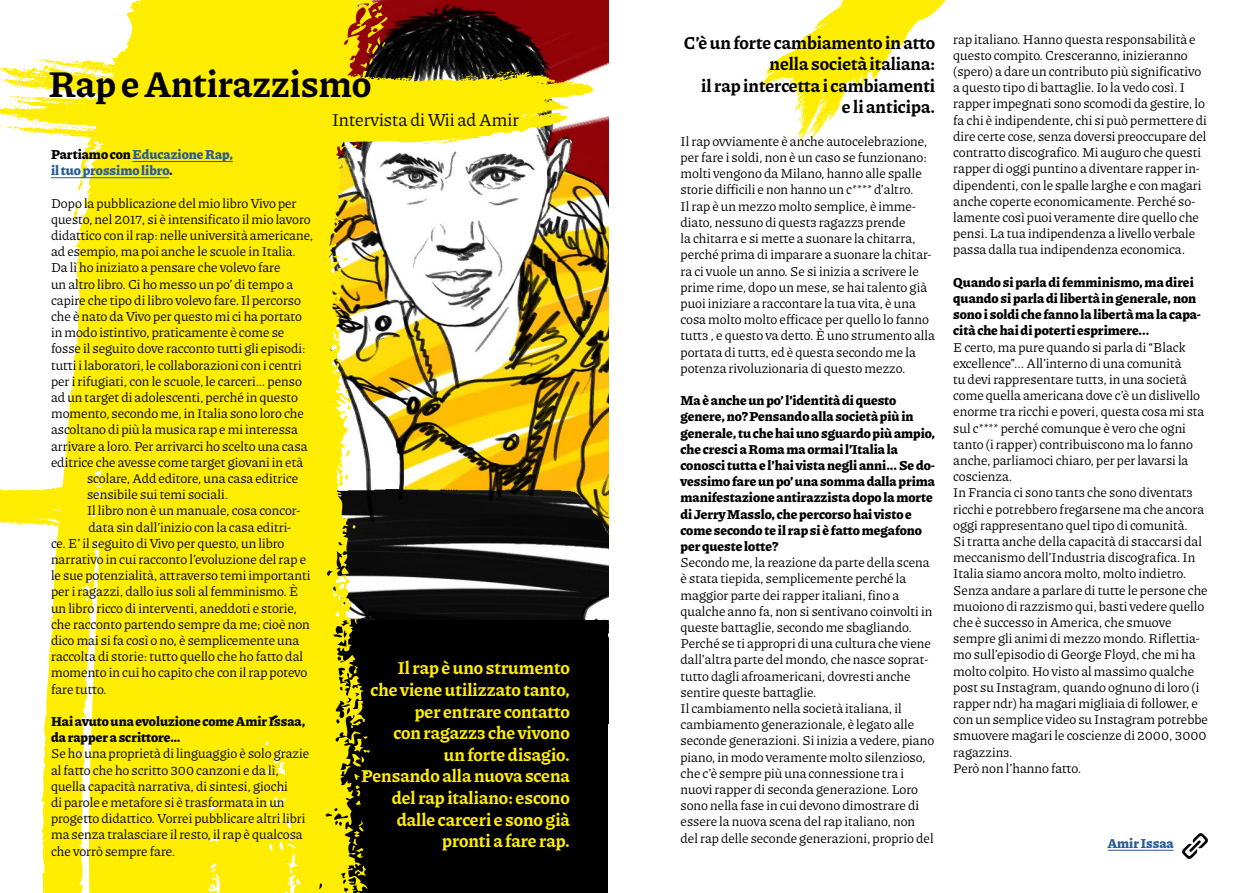
<style>
.page{position:relative;width:1259px;height:893px;background:#fff}
.page>*{position:absolute;margin:0;border:0;box-sizing:border-box;transform-origin:0 0}
.t1{font:700 37.5px "Piazzolla 28 pt";color:#000}
.t2{font:700 18px/21.6px "Piazzolla 28 pt";color:#ffed00;text-align:right}
.t3{font:700 18px/21.6px "Piazzolla 28 pt";color:#000;text-align:right}
.t4{font:18px "Piazzolla 28 pt";color:#000}
.t5{font:13.5px/16.2px "Piazzolla 28 pt";color:#000}
.t6{font:800 13.5px/16.2px "Piazzolla 28 pt";color:#000}
.t7{font:800 13.5px/16.2px "Piazzolla 28 pt";color:#275b9b}
.s1{color:#000}
</style>
<div class="page">
<svg style="left:0;top:489px;width:39px;height:37px"></svg>
<svg style="left:759px;top:0;width:187px;height:144px"></svg>
<img style="left:391px;top:0;width:217px;height:621px">
<div style="left:315px;top:621px;width:293px;height:272px;background:#000"></div>
<svg style="left:0;top:59px;width:593px;height:85px;fill:#ffed00"></svg>
<svg style="left:0;top:125px;width:13px;height:3px"></svg>
<svg style="left:1px;top:96px;width:30px;height:13px"></svg>
<svg style="left:1px;top:75px;width:25px;height:13px"></svg>
<svg style="left:35px;top:123px;width:4px;height:13px"></svg>
<svg style="left:459px;top:67px;width:58px;height:12px"></svg>
<svg style="left:39px;top:0;width:352px;height:893px;background:#efe01e"></svg>
<svg style="left:352px;top:820px;width:12px;height:38px"></svg>
<svg style="left:352px;top:736px;width:18px;height:70px"></svg>
<svg style="left:351px;top:666px;width:8px;height:8px"></svg>
<svg style="left:354px;top:618px;width:3px;height:6px"></svg>
<svg style="left:340px;top:567px;width:9px;height:12px"></svg>
<svg style="left:344px;top:388px;width:4px;height:6px"></svg>
<svg style="left:73px;top:205px;width:6px;height:16px"></svg>
<svg style="left:350px;top:5px;width:47px;height:127px;background:#b68604"></svg>
<hr style="left:133px;top:161px;width:100px;height:1px;background:#275b9b">
<hr style="left:51px;top:177px;width:118px;height:1px;background:#275b9b">
<svg style="left:1182px;top:833px;width:26px;height:26px"></svg>
<hr style="left:1107px;top:850px;width:66px;height:1px;background:#275b9b">
<h1 class="t1" style="left:49px;top:62px;width:324px">Rap e Antirazzismo</h1>
<h2 class="t4" style="left:332px;top:109px;width:188px">Intervista di Wii ad Amir</h2>
<p class="t7" style="left:51px;top:146px;width:183px"><span class="s1">Partiamo con</span> Educazione Rap, il tuo prossimo libro<span class="s1">.</span></p>
<p class="t5" style="left:51px;top:195px;width:247px">Dopo la pubblicazione del mio libro Vivo per</p>
<p class="t5" style="left:51px;top:211px;width:261px">questo, nel 2017, si è intensificato il mio lavoro</p>
<p class="t5" style="left:51px;top:227px;width:264px">didattico con il rap: nelle università americane,</p>
<p class="t5" style="left:51px;top:243px;width:246px">ad esempio, ma poi anche le scuole in Italia.</p>
<p class="t5" style="left:51px;top:259px;width:231px">Da lì ho iniziato a pensare che volevo fare</p>
<p class="t5" style="left:51px;top:276px;width:244px">un altro libro. Ci ho messo un po’ di tempo a</p>
<p class="t5" style="left:51px;top:292px;width:251px">capire che tipo di libro volevo fare. Il percorso</p>
<p class="t5" style="left:51px;top:308px;width:252px">che è nato da Vivo per questo mi ci ha portato</p>
<p class="t5" style="left:51px;top:324px;width:235px">in modo istintivo, praticamente è come se</p>
<p class="t5" style="left:51px;top:340px;width:256px">fosse il seguito dove racconto tutti gli episodi:</p>
<p class="t5" style="left:51px;top:357px;width:252px">tutti i laboratori, le collaborazioni con i centri</p>
<p class="t5" style="left:51px;top:373px;width:252px">per i rifugiati, con le scuole, le carceri… penso</p>
<p class="t5" style="left:51px;top:389px;width:248px">ad un target di adolescenti, perché in questo</p>
<p class="t5" style="left:51px;top:405px;width:254px">momento, secondo me, in Italia sono loro che</p>
<p class="t5" style="left:51px;top:421px;width:248px">ascoltano di più la musica rap e mi interessa</p>
<p class="t5" style="left:51px;top:438px;width:258px">arrivare a loro. Per arrivarci ho scelto una casa</p>
<p class="t5" style="left:51px;top:454px;width:254px">editrice che avesse come target giovani in età</p>
<p class="t5" style="left:87px;top:470px;width:213px">scolare, Add editore, una casa editrice</p>
<p class="t5" style="left:87px;top:486px;width:143px">sensibile sui temi sociali.</p>
<p class="t5" style="left:87px;top:502px;width:215px">Il libro non è un manuale, cosa concor-</p>
<p class="t5" style="left:89px;top:519px;width:204px">data sin dall’inizio con la casa editri-</p>
<p class="t5" style="left:51px;top:535px;width:235px">ce. E’ il seguito di Vivo per questo, un libro</p>
<p class="t5" style="left:51px;top:551px;width:257px">narrativo in cui racconto l’evoluzione del rap e</p>
<p class="t5" style="left:51px;top:567px;width:261px">le sue potenzialità, attraverso temi importanti</p>
<p class="t5" style="left:51px;top:583px;width:249px">per i ragazzi, dallo ius soli al femminismo. È</p>
<p class="t5" style="left:51px;top:600px;width:247px">un libro ricco di interventi, aneddoti e storie,</p>
<p class="t5" style="left:51px;top:616px;width:260px">che racconto partendo sempre da me; cioè non</p>
<p class="t5" style="left:51px;top:632px;width:250px">dico mai si fa così o no, è semplicemente una</p>
<p class="t5" style="left:51px;top:648px;width:254px">raccolta di storie: tutto quello che ho fatto dal</p>
<p class="t5" style="left:51px;top:664px;width:258px">momento in cui ho capito che con il rap potevo</p>
<p class="t5" style="left:51px;top:681px;width:57px">fare tutto.</p>
<p class="t6" style="left:51px;top:713px;width:256px">Hai avuto una evoluzione come Amir Issaa, da rapper a scrittore…</p>
<p class="t5" style="left:51px;top:745px;width:260px">Se ho una proprietà di linguaggio è solo grazie al fatto che ho scritto 300 canzoni e da lì, quella capacità narrativa, di sintesi, giochi<br>di parole e metafore si è trasformata in un progetto didattico. Vorrei pubblicare altri libri ma senza tralasciare il resto, il rap è qualcosa che vorrò sempre fare.</p>
<h2 class="t2" style="left:361px;top:657px;width:210px">Il rap è uno strumento<br>che viene utilizzato tanto, per entrare contatto<br>con ragazzз che vivono<br>un forte disagio.<br>Pensando alla nuova scena del rap italiano: escono dalle carceri e sono già pronti a fare rap.</h2>
<h2 class="t3" style="left:684px;top:31px;width:253px">C’è un forte cambiamento in atto nella società italiana:<br>il rap intercetta i cambiamenti<br>e li anticipa.</h2>
<p class="t5" style="left:680px;top:133px;width:256px">Il rap ovviamente è anche autocelebrazione, per fare i soldi, non è un caso se funzionano: molti vengono da Milano, hanno alle spalle storie difficili e non hanno un c**** d’altro.<br>Il rap è un mezzo molto semplice, è imme&shy;diato, nessuno di questз ragazzз prende<br>la chitarra e si mette a suonare la chitarra, perché prima di imparare a suonare la chitar&shy;ra ci vuole un anno. Se si inizia a scrivere le prime rime, dopo un mese, se hai talento già puoi iniziare a raccontare la tua vita, è una cosa molto molto efficace per quello lo fanno tuttз , e questo va detto. È uno strumento alla portata di tuttз, ed è questa secondo me la potenza rivoluzionaria di questo mezzo.</p>
<p class="t6" style="left:680px;top:392px;width:256px">Ma è anche un po’ l’identità di questo genere, no? Pensando alla società più in generale, tu che hai uno sguardo più ampio, che cresci a Roma ma ormai l’Italia la conosci tutta e l’hai vista negli anni... Se do&shy;vessimo fare un po’ una somma dalla prima manifestazione antirazzista dopo la morte di Jerry Masslo, che percorso hai visto e come secondo te il rap si è fatto megafono per queste lotte?</p>
<p class="t5" style="left:680px;top:554px;width:255px">Secondo me, la reazione da parte della scena è stata tiepida, semplicemente perché la maggior parte dei rapper italiani, fino a qualche anno fa, non si sentivano coinvolti in queste battaglie, secondo me sbagliando.<br>Perché se ti appropri di una cultura che viene dall’altra parte del mondo, che nasce soprat&shy;tutto dagli afroamericani, dovresti anche sentire queste battaglie.<br>Il cambiamento nella società italiana, il cambiamento generazionale, è legato alle seconde generazioni. Si inizia a vedere, piano piano, in modo veramente molto silenzioso, che c’è sempre più una connessione tra i nuovi rapper di seconda generazione. Loro sono nella fase in cui devono dimostrare di essere la nuova scena del rap italiano, non del rap delle seconde generazioni, proprio del</p>
<p class="t5" style="left:953px;top:31px;width:255px">rap italiano. Hanno questa responsabilità e questo compito. Cresceranno, inizieranno (spero) a dare un contributo più significativo a questo tipo di battaglie. Io la vedo così. I rapper impegnati sono scomodi da gestire, lo fa chi è indipendente, chi si può permettere di dire certe cose, senza doversi preoccupare del contratto discografico. Mi auguro che questi rapper di oggi puntino a diventare rapper in&shy;dipendenti, con le spalle larghe e con magari anche coperte economicamente. Perché so&shy;lamente così puoi veramente dire quello che pensi. La tua indipendenza a livello verbale passa dalla tua indipendenza economica.</p>
<p class="t6" style="left:953px;top:274px;width:249px">Quando si parla di femminismo, ma direi quando si parla di libertà in generale, non sono i soldi che fanno la libertà ma la capa&shy;cità che hai di poterti esprimere...</p>
<p class="t5" style="left:953px;top:338px;width:256px">E certo, ma pure quando si parla di “Black excellence”... All’interno di una comunità<br>tu devi rappresentare tuttз, in una società come quella americana dove c’è un dislivello enorme tra ricchi e poveri, questa cosa mi sta sul c**** perché comunque è vero che ogni tanto (i rapper) contribuiscono ma lo fanno anche, parliamoci chiaro, per per lavarsi la coscienza.<br>In Francia ci sono tantз che sono diventatз ricchi e potrebbero fregarsene ma che ancora oggi rappresentano quel tipo di comunità.<br>Si tratta anche della capacità di staccarsi dal meccanismo dell’Industria discografica. In Italia siamo ancora molto, molto indietro.<br>Senza andare a parlare di tutte le persone che muoiono di razzismo qui, basti vedere quello che è successo in America, che smuove sempre gli animi di mezzo mondo. Riflettia&shy;mo sull’episodio di George Floyd, che mi ha molto colpito. Ho visto al massimo qualche post su Instagram, quando ognuno di loro (i rapper ndr) ha magari migliaia di follower, e con un semplice video su Instagram potrebbe smuovere magari le coscienze di 2000, 3000 ragazzinз.<br>Però non l’hanno fatto.</p>
<p class="t7" style="left:1107px;top:835px;width:67px">Amir Issaa</p>
</div>
